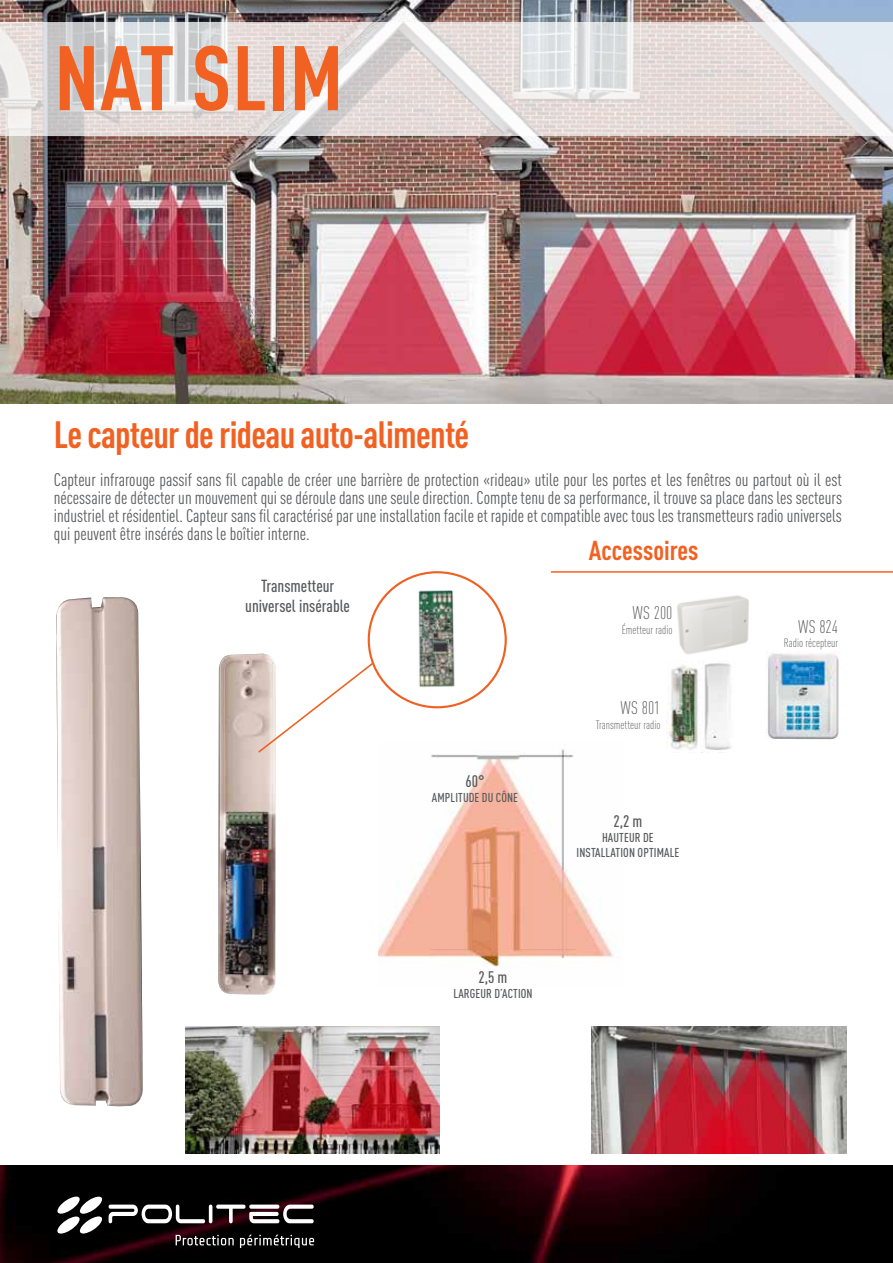
<style>
.page{position:relative;width:893px;height:1263px;background:#fff}
.page>*{position:absolute;margin:0;border:0;box-sizing:border-box;transform-origin:0 0}
.t1{font:700 condensed 90px "DIN Pro";letter-spacing:.01em;color:#f16122}
.t2{font:700 condensed 37.5px "DIN Pro";letter-spacing:-.02em;color:#f16122}
.t3{font:700 condensed 27px "DIN Pro";color:#f16122}
.t4{font:condensed 18px/18px "DIN Pro";color:#58595b;text-align:justify}
.t5{font:300 condensed 18px "DIN Pro";color:#58595b}
.t6{font:500 condensed 17.25px/20.7px "DIN Pro";color:#58595b;text-align:center}
.t7{font:500 condensed 16.5px "DIN Pro";color:#58595b}
.t8{font:500 condensed 12.75px/15.3px "DIN Pro";letter-spacing:.01em;color:#58595b;text-align:center}
.t9{font:300 condensed 12px "DIN Pro";color:#58595b}
</style>
<div class="page">
<img style="left:0;top:1166px;width:893px;height:97px">
<svg style="left:109px;top:1204px;width:205px;height:19px"></svg>
<svg style="left:57px;top:1196px;width:45px;height:37px"></svg>
<svg style="left:176px;top:1235px;width:58px;height:10px"></svg>
<svg style="left:240px;top:1234px;width:74px;height:14px"></svg>
<img style="left:378px;top:749px;width:235px;height:218px">
<img style="left:0;top:0;width:893px;height:404px">
<svg style="left:0;top:22px;width:893px;height:113px;background:#e2dede"></svg>
<img style="left:592px;top:1026px;width:255px;height:128px">
<img style="left:186px;top:1026px;width:254px;height:127px">
<img style="left:56px;top:597px;width:87px;height:510px">
<img style="left:218px;top:654px;width:58px;height:341px">
<img style="left:385px;top:572px;width:101px;height:134px">
<svg style="left:256px;top:660px;width:120px;height:94px"></svg>
<hr style="left:551px;top:571px;width:342px;height:2px;background:#f16122">
<img style="left:667px;top:663px;width:64px;height:90px">
<img style="left:677px;top:595px;width:72px;height:60px">
<img style="left:766px;top:651px;width:73px;height:89px">
<h1 class="t1" style="left:54px;top:24px;width:290px">NAT slim</h1>
<h2 class="t2" style="left:54px;top:411px;width:417px">Le capteur de rideau auto-alimenté</h2>
<p class="t4" style="left:54px;top:470px;width:790px">Capteur infrarouge passif sans fil capable de créer une barrière de protection «rideau» utile pour les portes et les fenêtres ou partout où il est nécessaire de détecter un mouvement qui se déroule dans une seule direction. Compte tenu de sa performance, il trouve sa place dans les secteurs industriel et résidentiel. Capteur sans fil caractérisé par une installation facile et rapide et compatible avec tous les transmetteurs radio universels qui peuvent être insérés dans le boîtier interne.</p>
<h3 class="t3" style="left:589px;top:534px;width:111px">Accessoires</h3>
<p class="t6" style="left:245px;top:575px;width:106px">TRANSMETTEUR<br>UNIVERSEL INSÉRABLE</p>
<p class="t7" style="left:465px;top:771px;width:21px">60°</p>
<p class="t8" style="left:432px;top:790px;width:88px">AMPLITUDE DU CÔNE</p>
<p class="t7" style="left:479px;top:967px;width:30px">2,5 M</p>
<p class="t8" style="left:453px;top:985px;width:81px">LARGEUR D’ACTION</p>
<p class="t5" style="left:633px;top:603px;width:41px">ws 200</p>
<p class="t9" style="left:622px;top:623px;width:52px">Émetteur radio</p>
<p class="t5" style="left:798px;top:616px;width:41px">ws 824</p>
<p class="t9" style="left:784px;top:636px;width:56px">Radio récepteur</p>
<p class="t5" style="left:621px;top:698px;width:41px">ws 801</p>
<p class="t9" style="left:596px;top:718px;width:66px">Transmetteur radio</p>
<p class="t7" style="left:613px;top:811px;width:30px">2,2 M</p>
<p class="t8" style="left:577px;top:830px;width:104px">HAUTEUR DE<br>INSTALLATION OPTIMALE</p>
</div>
